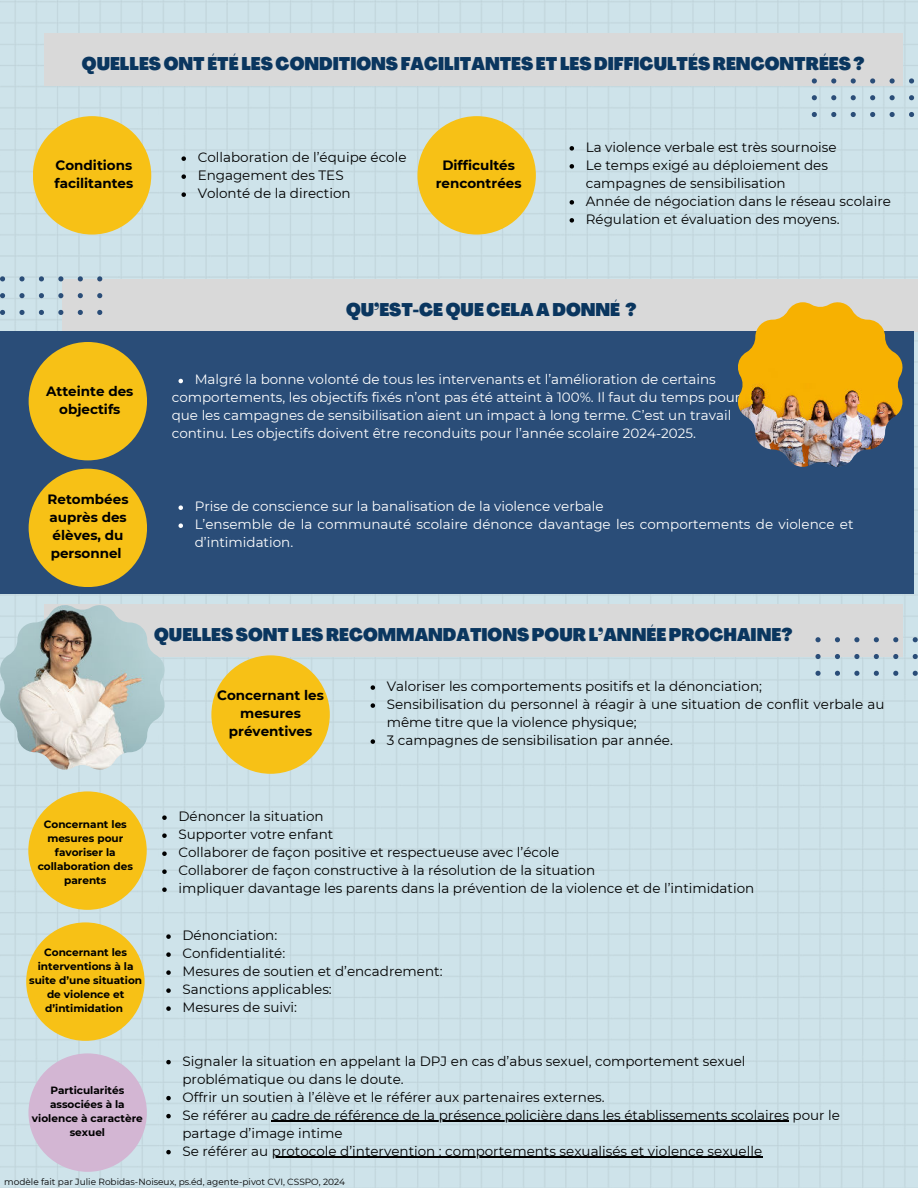
<style>
.page{position:relative;width:918px;height:1188px;background:#fff}
.page>*{position:absolute;margin:0;border:0;box-sizing:border-box;transform-origin:0 0}
.t1{font:900 condensed 18px "Agrandir";color:#0a365f}
.t2{font:13.5px/18px "Montserrat";color:#000}
.t3{font:13.5px/18px "Montserrat";color:#fff}
.t4{font:700 13.5px/18px "Montserrat";color:#000;text-align:center}
.t5{font:700 10.5px/14px "Montserrat";color:#000;text-align:center}
.t6{font:9px "Montserrat";color:#000}
</style>
<div class="page">
<img style="left:0;top:0;width:918px;height:1188px">
<div style="left:44px;top:34px;width:858px;height:52px;background:#d9d9d9"></div>
<svg style="left:909px;top:112px;width:5px;height:5px"></svg>
<svg style="left:890px;top:112px;width:5px;height:5px"></svg>
<svg style="left:870px;top:112px;width:5px;height:5px"></svg>
<svg style="left:851px;top:112px;width:5px;height:5px"></svg>
<svg style="left:831px;top:112px;width:5px;height:5px"></svg>
<svg style="left:812px;top:112px;width:5px;height:5px"></svg>
<svg style="left:909px;top:95px;width:5px;height:5px"></svg>
<svg style="left:890px;top:95px;width:5px;height:5px"></svg>
<svg style="left:870px;top:95px;width:5px;height:5px"></svg>
<svg style="left:851px;top:95px;width:5px;height:5px"></svg>
<svg style="left:831px;top:95px;width:5px;height:5px"></svg>
<svg style="left:812px;top:95px;width:5px;height:5px"></svg>
<svg style="left:909px;top:78px;width:5px;height:6px"></svg>
<svg style="left:890px;top:78px;width:5px;height:6px"></svg>
<svg style="left:870px;top:78px;width:5px;height:6px"></svg>
<svg style="left:851px;top:78px;width:5px;height:6px"></svg>
<svg style="left:831px;top:78px;width:5px;height:6px"></svg>
<svg style="left:812px;top:78px;width:5px;height:6px"></svg>
<div style="left:33px;top:116px;width:118px;height:119px;background:#f7c116;border-radius:50%"></div>
<div style="left:417px;top:116px;width:119px;height:119px;background:#f7c116;border-radius:50%"></div>
<div style="left:62px;top:280px;width:856px;height:52px;background:#d9d9d9"></div>
<div style="left:0;top:332px;width:914px;height:262px;background:#2a4d78"></div>
<svg style="left:97px;top:310px;width:5px;height:5px"></svg>
<svg style="left:78px;top:310px;width:5px;height:5px"></svg>
<svg style="left:58px;top:310px;width:5px;height:5px"></svg>
<svg style="left:39px;top:310px;width:5px;height:5px"></svg>
<svg style="left:19px;top:310px;width:6px;height:5px"></svg>
<svg style="left:0;top:310px;width:5px;height:5px"></svg>
<svg style="left:97px;top:293px;width:5px;height:5px"></svg>
<svg style="left:78px;top:293px;width:5px;height:5px"></svg>
<svg style="left:58px;top:293px;width:5px;height:5px"></svg>
<svg style="left:39px;top:293px;width:5px;height:5px"></svg>
<svg style="left:19px;top:293px;width:6px;height:5px"></svg>
<svg style="left:0;top:293px;width:5px;height:5px"></svg>
<svg style="left:97px;top:276px;width:5px;height:5px"></svg>
<svg style="left:78px;top:276px;width:5px;height:5px"></svg>
<svg style="left:58px;top:276px;width:5px;height:5px"></svg>
<svg style="left:39px;top:276px;width:5px;height:5px"></svg>
<svg style="left:19px;top:276px;width:6px;height:5px"></svg>
<svg style="left:0;top:276px;width:5px;height:5px"></svg>
<div style="left:29px;top:342px;width:118px;height:118px;background:#f7c116;border-radius:50%"></div>
<div style="left:29px;top:469px;width:118px;height:118px;background:#f7c116;border-radius:50%"></div>
<div style="left:44px;top:604px;width:858px;height:52px;background:#d9d9d9"></div>
<svg style="left:913px;top:671px;width:5px;height:5px"></svg>
<svg style="left:893px;top:671px;width:5px;height:5px"></svg>
<svg style="left:874px;top:671px;width:5px;height:5px"></svg>
<svg style="left:854px;top:671px;width:5px;height:5px"></svg>
<svg style="left:835px;top:671px;width:5px;height:5px"></svg>
<svg style="left:815px;top:671px;width:6px;height:5px"></svg>
<svg style="left:913px;top:654px;width:5px;height:5px"></svg>
<svg style="left:893px;top:654px;width:5px;height:5px"></svg>
<svg style="left:874px;top:654px;width:5px;height:5px"></svg>
<svg style="left:854px;top:654px;width:5px;height:5px"></svg>
<svg style="left:835px;top:654px;width:5px;height:5px"></svg>
<svg style="left:815px;top:654px;width:6px;height:5px"></svg>
<svg style="left:913px;top:637px;width:5px;height:5px"></svg>
<svg style="left:893px;top:637px;width:5px;height:5px"></svg>
<svg style="left:874px;top:637px;width:5px;height:5px"></svg>
<svg style="left:854px;top:637px;width:5px;height:5px"></svg>
<svg style="left:835px;top:637px;width:5px;height:5px"></svg>
<svg style="left:815px;top:637px;width:6px;height:5px"></svg>
<div style="left:211px;top:655px;width:119px;height:119px;background:#f7c116;border-radius:50%"></div>
<div style="left:26px;top:922px;width:119px;height:119px;background:#f7c116;border-radius:50%"></div>
<div style="left:28px;top:1053px;width:119px;height:119px;background:#d3b6d3;border-radius:50%"></div>
<div style="left:28px;top:791px;width:119px;height:119px;background:#f7c116;border-radius:50%"></div>
<img style="left:0;top:605px;width:165px;height:165px">
<svg style="left:179px;top:505px;width:4px;height:5px"></svg>
<svg style="left:179px;top:523px;width:4px;height:5px"></svg>
<svg style="left:371px;top:685px;width:4px;height:5px"></svg>
<svg style="left:371px;top:703px;width:4px;height:5px"></svg>
<svg style="left:371px;top:739px;width:4px;height:5px"></svg>
<svg style="left:181px;top:156px;width:5px;height:5px"></svg>
<svg style="left:181px;top:174px;width:5px;height:5px"></svg>
<svg style="left:181px;top:192px;width:5px;height:5px"></svg>
<svg style="left:570px;top:146px;width:4px;height:5px"></svg>
<svg style="left:570px;top:164px;width:4px;height:5px"></svg>
<svg style="left:570px;top:200px;width:4px;height:5px"></svg>
<svg style="left:570px;top:218px;width:4px;height:5px"></svg>
<svg style="left:179px;top:379px;width:4px;height:4px"></svg>
<svg style="left:166px;top:934px;width:5px;height:5px"></svg>
<svg style="left:166px;top:952px;width:5px;height:5px"></svg>
<svg style="left:166px;top:970px;width:5px;height:5px"></svg>
<svg style="left:166px;top:988px;width:5px;height:5px"></svg>
<svg style="left:166px;top:1006px;width:5px;height:5px"></svg>
<svg style="left:162px;top:815px;width:5px;height:5px"></svg>
<svg style="left:162px;top:833px;width:5px;height:5px"></svg>
<svg style="left:162px;top:851px;width:5px;height:5px"></svg>
<svg style="left:162px;top:869px;width:5px;height:5px"></svg>
<svg style="left:162px;top:887px;width:5px;height:5px"></svg>
<svg style="left:166px;top:1060px;width:5px;height:4px"></svg>
<svg style="left:166px;top:1096px;width:5px;height:4px"></svg>
<svg style="left:166px;top:1114px;width:5px;height:4px"></svg>
<hr style="left:272px;top:1121px;width:517px;height:1px;background:#000">
<svg style="left:166px;top:1150px;width:5px;height:4px"></svg>
<hr style="left:272px;top:1157px;width:490px;height:1px;background:#000">
<img style="left:738px;top:302px;width:164px;height:165px">
<h1 class="t1" style="left:82px;top:52px;width:784px">QUELLES ONT ÉTÉ LES CONDITIONS FACILITANTES ET LES DIFFICULTÉS RENCONTRÉES ?</h1>
<p class="t2" style="left:198px;top:148px;width:210px">Collaboration de l’équipe école<br>Engagement des TES<br>Volonté de la direction</p>
<p class="t2" style="left:586px;top:137px;width:307px">La violence verbale est très sournoise<br>Le temps exigé au déploiement des campagnes de sensibilisation<br>Année de négociation dans le réseau scolaire Régulation et évaluation des moyens.</p>
<p class="t4" style="left:55px;top:155px;width:80px;text-align:left">Conditions facilitantes</p>
<p class="t4" style="left:436px;top:155px;width:87px">Difficultés rencontrées</p>
<h1 class="t1" style="left:346px;top:298px;width:292px">QU’EST-CE QUE CELA A DONNÉ ?</h1>
<p class="t4" style="left:46px;top:381px;width:89px">Atteinte des objectifs</p>
<p class="t3" style="left:172px;top:370px;width:570px;text-indent:23px">Malgré la bonne volonté de tous les intervenants et l’amélioration de certains comportements, les objectifs fixés n’ont pas été atteint à 100%. Il faut du temps pour que les campagnes de sensibilisation aient un impact à long terme. C’est un travail continu. Les objectifs doivent être reconduits pour l’année scolaire 2024-2025.</p>
<p class="t4" style="left:48px;top:490px;width:82px;text-align:left">Retombées auprès des élèves, du personnel</p>
<p class="t3" style="left:195px;top:497px;width:660px">Prise de conscience sur la banalisation de la violence verbale<br>L’ensemble de la communauté scolaire dénonce davantage les comportements de violence et d’intimidation.</p>
<h1 class="t1" style="left:154px;top:623px;width:640px">QUELLES SONT LES RECOMMANDATIONS POUR L’ANNÉE PROCHAINE?</h1>
<p class="t4" style="left:217px;top:686px;width:108px">Concernant les mesures préventives</p>
<p class="t2" style="left:387px;top:677px;width:499px">Valoriser les comportements positifs et la dénonciation;<br>Sensibilisation du personnel à réagir à une situation de conflit verbale au même titre que la violence physique;<br>3 campagnes de sensibilisation par année.</p>
<p class="t5" style="left:38px;top:817px;width:97px">Concernant les mesures pour favoriser la collaboration des parents</p>
<p class="t2" style="left:178px;top:807px;width:577px">Dénoncer la situation<br>Supporter votre enfant<br>Collaborer de façon positive et respectueuse avec l’école<br>Collaborer de façon constructive à la résolution de la situation<br>impliquer davantage les parents dans la prévention de la violence et de l’intimidation</p>
<p class="t5" style="left:29px;top:944px;width:115px">Concernant les interventions à la suite d’une situation de violence et d’intimidation</p>
<p class="t2" style="left:182px;top:926px;width:262px">Dénonciation:<br>Confidentialité:<br>Mesures de soutien et d’encadrement:<br>Sanctions applicables:<br>Mesures de suivi:</p>
<p class="t2" style="left:182px;top:1051px;width:659px">Signaler la situation en appelant la DPJ en cas d’abus sexuel, comportement sexuel problématique ou dans le doute.<br>Offrir un soutien à l’élève et le référer aux partenaires externes.<br>Se référer au cadre de référence de la présence policière dans les établissements scolaires pour le partage d’image intime<br>Se référer au protocole d’intervention : comportements sexualisés et violence sexuelle</p>
<p class="t6" style="left:4px;top:1176px;width:343px">modèle fait par Julie Robidas-Noiseux, ps.éd, agente-pivot CVI, CSSPO, 2024</p>
<p class="t5" style="left:32px;top:1083px;width:112px">Particularités associées à la violence à caractère sexuel</p>
</div>
